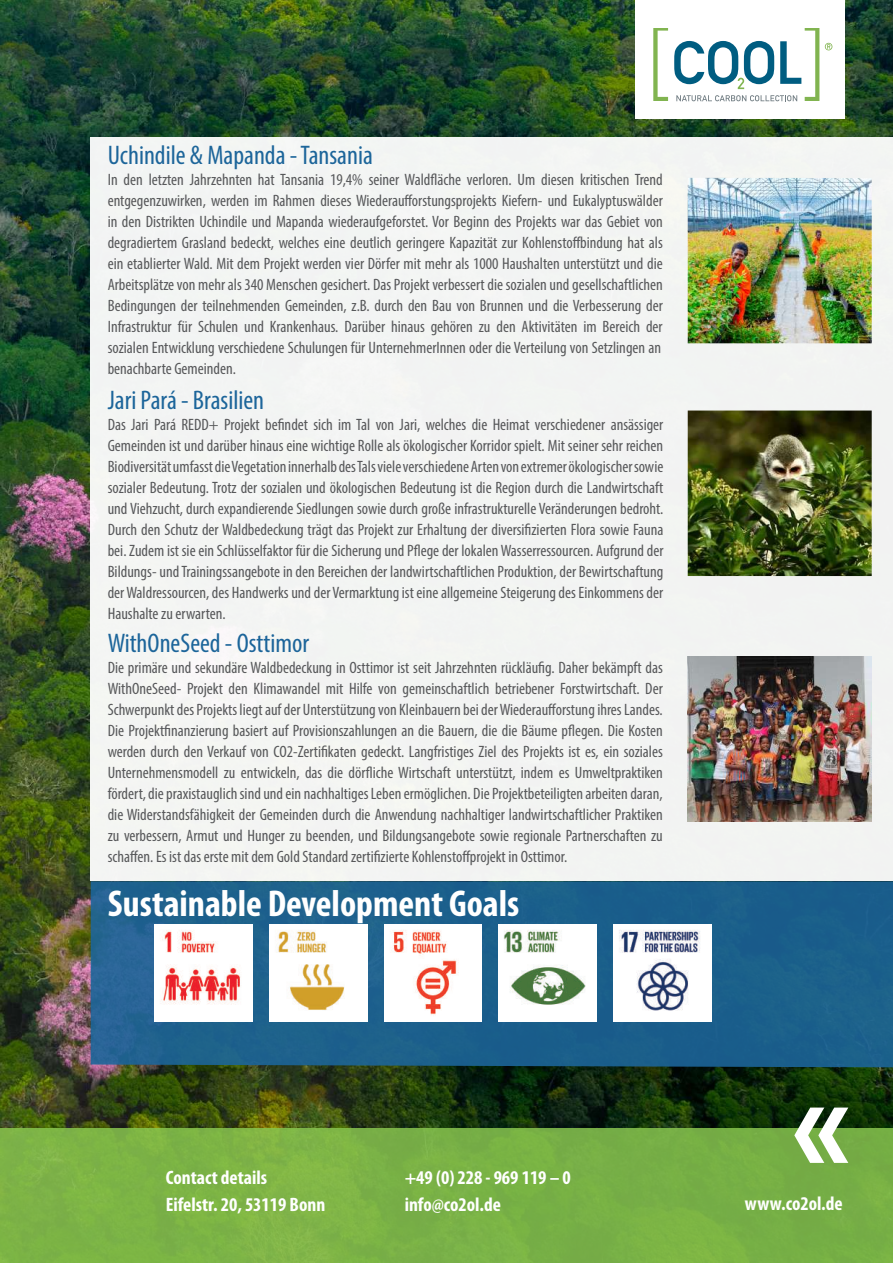
<style>
.page{position:relative;width:893px;height:1263px;background:#fff}
.page>*{position:absolute;margin:0;border:0;box-sizing:border-box;transform-origin:0 0}
.t1{font:700 condensed 37.5px "Myriad Pro";color:#fff}
.t2{font:condensed 27px "Myriad Pro";color:#1c659a}
.t3{font:700 condensed 19.5px/27px "Myriad Pro";color:#fff}
.t4{font:condensed 16.5px/21px "Myriad Pro";color:#57585a;text-align:justify}
</style>
<div class="page">
<img style="left:0;top:0;width:893px;height:1128px">
<div style="left:0;top:1128px;width:893px;height:135px;background:#7ab146"></div>
<div style="left:91px;top:137px;width:802px;height:744px;background:#f3f4f3"></div>
<div style="left:635px;top:0;width:209px;height:119px;background:#fff"></div>
<svg style="left:653px;top:28px;width:15px;height:73px"></svg>
<svg style="left:825px;top:43px;width:7px;height:7px"></svg>
<svg style="left:674px;top:28px;width:145px;height:73px"></svg>
<svg style="left:91px;top:881px;width:802px;height:186px;background:#1e608b"></svg>
<img style="left:688px;top:178px;width:184px;height:165px">
<img style="left:688px;top:410px;width:184px;height:166px">
<img style="left:688px;top:656px;width:184px;height:166px">
<img style="left:154px;top:924px;width:98px;height:98px">
<img style="left:269px;top:924px;width:98px;height:98px">
<img style="left:384px;top:924px;width:98px;height:98px">
<img style="left:499px;top:924px;width:98px;height:98px">
<img style="left:614px;top:924px;width:97px;height:98px">
<svg style="left:794px;top:1107px;width:54px;height:21px"></svg>
<h2 class="t2" style="left:108px;top:139px;width:267px">Uchindile &amp; Mapanda - Tansania</h2>
<p class="t4" style="left:108px;top:169px;width:557px">In den letzten Jahrzehnten hat Tansania 19,4% seiner Waldfläche verloren. Um diesen kritischen Trend entgegenzuwirken, werden im Rahmen dieses Wiederaufforstungsprojekts Kiefern- und Eukalyptuswälder in den Distrikten Uchindile und Mapanda wiederaufgeforstet. Vor Beginn des Projekts war das Gebiet von degradiertem Grasland bedeckt, welches eine deutlich geringere Kapazität zur Kohlenstoffbindung hat als ein etablierter Wald. Mit dem Projekt werden vier Dörfer mit mehr als 1000 Haushalten unterstützt und die Arbeitsplätze von mehr als 340 Menschen gesichert. Das Projekt verbessert die sozialen und gesellschaftlichen Bedingungen der teilnehmenden Gemeinden, z.B. durch den Bau von Brunnen und die Verbesserung der Infrastruktur für Schulen und Krankenhaus. Darüber hinaus gehören zu den Aktivitäten im Bereich der sozialen Entwicklung verschiedene Schulungen für UnternehmerInnen oder die Verteilung von Setzlingen an benachbarte Gemeinden.</p>
<h2 class="t2" style="left:108px;top:384px;width:158px">Jari Pará - Brasilien</h2>
<p class="t4" style="left:108px;top:414px;width:557px">Das Jari Pará REDD+ Projekt befindet sich im Tal von Jari, welches die Heimat verschiedener ansässiger Gemeinden ist und darüber hinaus eine wichtige Rolle als ökologischer Korridor spielt. Mit seiner sehr reichen Biodiversität umfasst die Vegetation innerhalb des Tals viele verschiedene Arten von extremer ökologischer sowie sozialer Bedeutung. Trotz der sozialen und ökologischen Bedeutung ist die Region durch die Landwirtschaft und Viehzucht, durch expandierende Siedlungen sowie durch große infrastrukturelle Veränderungen bedroht.<br>Durch den Schutz der Waldbedeckung trägt das Projekt zur Erhaltung der diversifizierten Flora sowie Fauna bei. Zudem ist sie ein Schlüsselfaktor für die Sicherung und Pflege der lokalen Wasserressourcen. Aufgrund der Bildungs- und Trainingssangebote in den Bereichen der landwirtschaftlichen Produktion, der Bewirtschaftung der Waldressourcen, des Handwerks und der Vermarktung ist eine allgemeine Steigerung des Einkommens der Haushalte zu erwarten.</p>
<h2 class="t2" style="left:108px;top:626px;width:203px">WithOneSeed - Osttimor</h2>
<p class="t4" style="left:108px;top:657px;width:557px">Die primäre und sekundäre Waldbedeckung in Osttimor ist seit Jahrzehnten rückläufig. Daher bekämpft das WithOneSeed- Projekt den Klimawandel mit Hilfe von gemeinschaftlich betriebener Forstwirtschaft. Der Schwerpunkt des Projekts liegt auf der Unterstützung von Kleinbauern bei der Wiederaufforstung ihres Landes.<br>Die Projektfinanzierung basiert auf Provisionszahlungen an die Bauern, die die Bäume pflegen. Die Kosten werden durch den Verkauf von CO2-Zertifikaten gedeckt. Langfristiges Ziel des Projekts ist es, ein soziales Unternehmensmodell zu entwickeln, das die dörfliche Wirtschaft unterstützt, indem es Umweltpraktiken fördert, die praxistauglich sind und ein nachhaltiges Leben ermöglichen. Die Projektbeteiligten arbeiten daran, die Widerstandsfähigkeit der Gemeinden durch die Anwendung nachhaltiger landwirtschaftlicher Praktiken zu verbessern, Armut und Hunger zu beenden, und Bildungsangebote sowie regionale Partnerschaften zu schaffen. Es ist das erste mit dem Gold Standard zertifizierte Kohlenstoffprojekt in Osttimor.</p>
<h1 class="t1" style="left:108px;top:883px;width:413px">Sustainable Development Goals</h1>
<p class="t3" style="left:166px;top:1164px;width:161px">Contact details<br>Eifelstr. 20, 53119 Bonn</p>
<p class="t3" style="left:405px;top:1164px;width:168px">+49 (0) 228 - 969 119 – 0 info@co2ol.de</p>
<p class="t3" style="left:745px;top:1190px;width:99px">www.co2ol.de</p>
</div>
